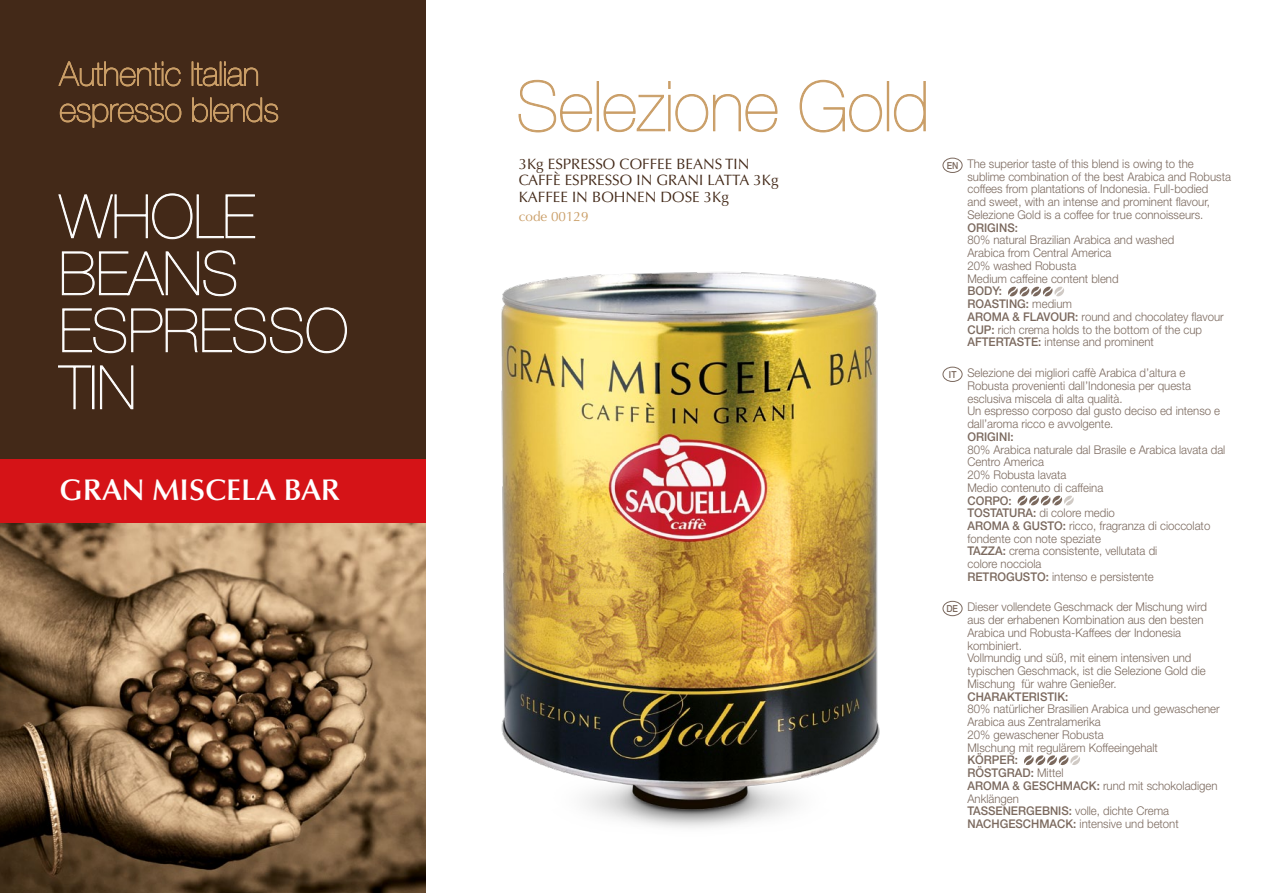
<style>
.page{position:relative;width:1263px;height:893px;background:#fff}
.page>*{position:absolute;margin:0;border:0;box-sizing:border-box;transform-origin:0 0}
.t1{font:200 69px "Helvetica Neue";color:#ca9e67}
.t2{font:200 60px/57px "Helvetica Neue";color:#fff}
.t3{font:600 30px "Optima LT";color:#fff}
.t4{font:15px/16.5px "Optima";color:#432918}
.t5{font:13.5px "Optima";color:#ca9e67}
.t6{font:300 12px/12.8px "Helvetica Neue";color:#7b695e;scale:.95 1}
.t7{font:500 12px "Helvetica Neue";color:#7b695e;scale:.95 1}
.t8{font:500 12px "Helvetica Neue CE";color:#7b695e;scale:.95 1}
.t9{font:500 9.75px "Helvetica Neue";color:#7b695e;scale:.89 1}
.s1{font-weight:500}
</style>
<div class="page">
<img style="left:425px;top:202px;width:535px;height:674px">
<div style="left:0;top:0;width:425px;height:459px;background:#432918"></div>
<svg style="left:58px;top:193px;width:197px;height:46px"></svg>
<svg style="left:62px;top:250px;width:174px;height:46px"></svg>
<svg style="left:62px;top:307px;width:285px;height:46px"></svg>
<svg style="left:58px;top:365px;width:33px;height:44px"></svg>
<div style="left:92px;top:366px;width:2px;height:43px;border:1px solid #fff"></div>
<svg style="left:100px;top:365px;width:33px;height:44px"></svg>
<img style="left:0;top:523px;width:425px;height:370px">
<div style="left:0;top:459px;width:425px;height:64px;background:#d51317"></div>
<svg style="left:518px;top:80px;width:74px;height:53px"></svg>
<div style="left:597px;top:81px;width:2px;height:50px;border:1px solid #ca9e67"></div>
<svg style="left:603px;top:81px;width:174px;height:51px"></svg>
<svg style="left:799px;top:80px;width:83px;height:53px"></svg>
<div style="left:887px;top:81px;width:2px;height:50px;border:1px solid #ca9e67"></div>
<svg style="left:894px;top:81px;width:32px;height:51px"></svg>
<div style="left:943px;top:601px;width:19px;height:15px;border:1px solid #7b695e;border-radius:50%"></div>
<div style="left:943px;top:367px;width:19px;height:15px;border:1px solid #7b695e;border-radius:50%"></div>
<div style="left:943px;top:158px;width:19px;height:15px;border:1px solid #7b695e;border-radius:50%"></div>
<svg style="left:1024px;top:755px;width:56px;height:11px"></svg>
<svg style="left:1017px;top:495px;width:57px;height:11px"></svg>
<svg style="left:1008px;top:286px;width:56px;height:11px"></svg>
<svg style="left:60px;top:97px;width:218px;height:31px"></svg>
<svg style="left:58px;top:61px;width:200px;height:25px"></svg>
<h2 class="t2" style="left:60px;top:188px;width:290px">WHOLE<br>BEANS<br>ESPRESSO<br>TIN</h2>
<h3 class="t3" style="left:60px;top:473px;width:282px">GRAN MISCELA BAR</h3>
<h1 class="t1" style="left:517px;top:67px;width:414px">Selezione Gold</h1>
<p class="t4" style="left:519px;top:156px;width:261px">3Kg ESPRESSO COFFEE BEANS TIN<br>CAFFÈ ESPRESSO IN GRANI LATTA 3Kg<br>KAFFEE IN BOHNEN DOSE 3Kg</p>
<p class="t5" style="left:519px;top:209px;width:71px">code 00129</p>
<p class="t9" style="left:947px;top:159px;width:14px">EN</p>
<p class="t6" style="left:967px;top:157px;width:279px">The superior taste of this blend is owing to the sublime combination of the best Arabica and Robusta coffees from plantations of Indonesia. Full-bodied<br>and sweet, with an intense and prominent flavour, Selezione Gold is a coffee for true connoisseurs.</p>
<p class="t7" style="left:967px;top:220px;width:55px">ORIGINS:</p>
<p class="t6" style="left:967px;top:234px;width:219px">80% natural Brazilian Arabica and washed<br>Arabica from Central America<br>20% washed Robusta<br>Medium caffeine content blend</p>
<p class="t6" style="left:967px;top:284px;width:271px"><span class="s1">BODY:<br>ROASTING:</span> medium<br><span class="s1">AROMA &amp; FLAVOUR:</span> round and chocolatey flavour<br><span class="s1">CUP:</span> rich crema holds to the bottom of the cup<br><span class="s1">AFTERTASTE:</span> intense and prominent</p>
<p class="t9" style="left:949px;top:368px;width:10px">IT</p>
<p class="t6" style="left:967px;top:366px;width:268px">Selezione dei migliori caffè Arabica d’altura e Robusta provenienti dall’Indonesia per questa esclusiva miscela di alta qualità.<br>Un espresso corposo dal gusto deciso ed intenso e dall’aroma ricco e avvolgente.</p>
<p class="t8" style="left:967px;top:429px;width:50px">ORIGINI:</p>
<p class="t6" style="left:967px;top:443px;width:273px">80% Arabica naturale dal Brasile e Arabica lavata dal<br>Centro America<br>20% Robusta lavata<br>Medio contenuto di caffeina</p>
<p class="t8" style="left:967px;top:493px;width:48px">CORPO:</p>
<p class="t6" style="left:967px;top:506px;width:257px"><span class="s1">TOSTATURA:</span> di colore medio<br><span class="s1">AROMA &amp; GUSTO:</span> ricco, fragranza di cioccolato fondente con note speziate<br><span class="s1">TAZZA:</span> crema consistente, vellutata di<br>colore nocciola<br><span class="s1">RETROGUSTO:</span> intenso e persistente</p>
<p class="t9" style="left:946px;top:603px;width:14px">DE</p>
<p class="t6" style="left:967px;top:600px;width:254px">Dieser vollendete Geschmack der Mischung wird aus der erhabenen Kombination aus den besten Arabica und Robusta-Kaffees der Indonesia kombiniert.<br>Vollmundig und süß, mit einem intensiven und typischen Geschmack, ist die Selezione Gold die Mischung für wahre Genießer.</p>
<p class="t7" style="left:967px;top:689px;width:108px">CHARAKTERISTIK:</p>
<p class="t6" style="left:967px;top:702px;width:267px">80% natürlicher Brasilien Arabica und gewaschener Arabica aus Zentralamerika<br>20% gewaschener Robusta<br>MIschung mit regulärem Koffeeingehalt</p>
<p class="t6" style="left:967px;top:753px;width:265px"><span class="s1">KÖRPER:<br>RÖSTGRAD:</span> Mittel<br><span class="s1">AROMA &amp; GESCHMACK:</span> rund mit schokoladigen<br>Anklängen<br><span class="s1">TASSENERGEBNIS:</span> volle, dichte Crema<br><span class="s1">NACHGESCHMACK:</span> intensive und betont</p>
</div>
